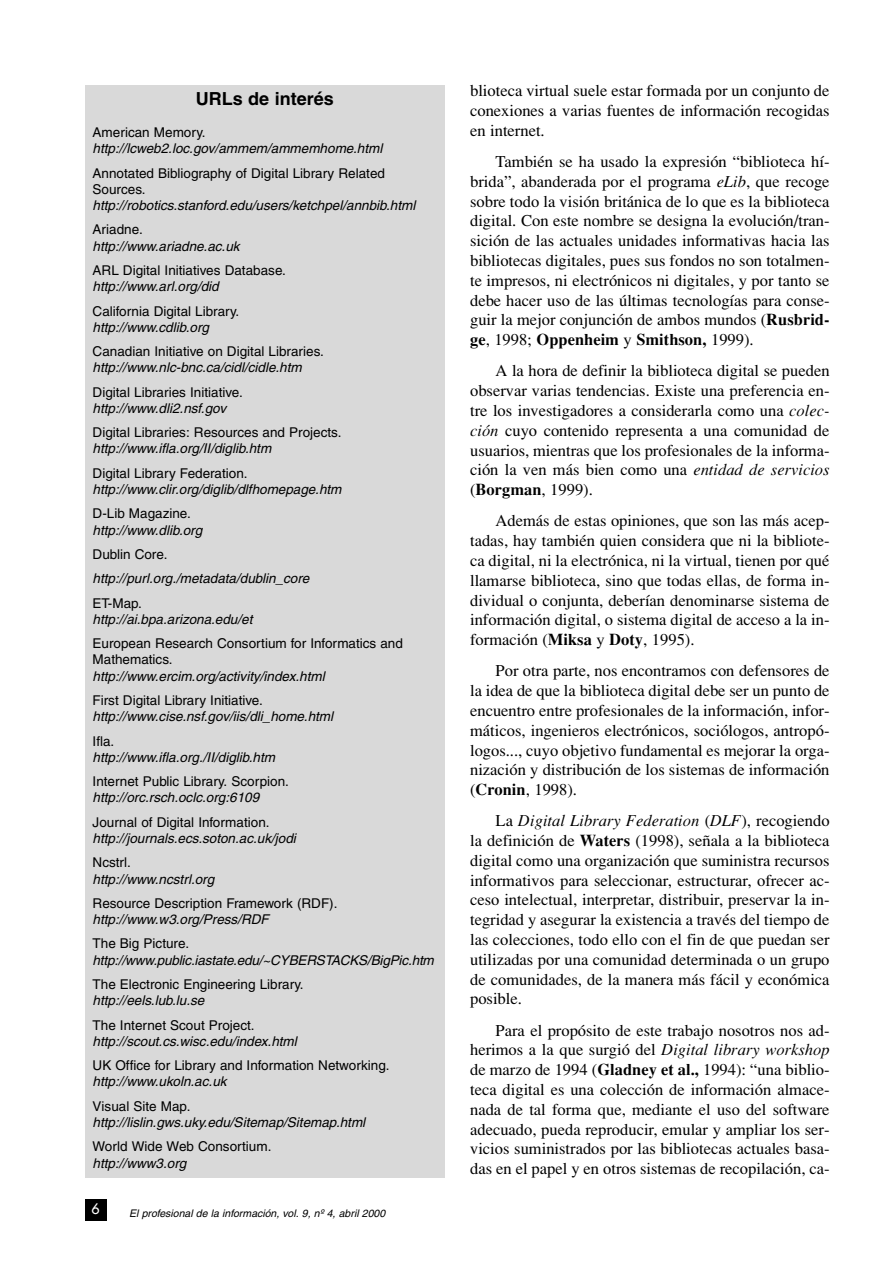
<style>
.page{position:relative;width:893px;height:1263px;background:#fff}
.page>*{position:absolute;margin:0;border:0;box-sizing:border-box;transform-origin:0 0}
.t1{font:700 18px "Helvetica";color:#000}
.t2{font:16.5px/19.8px "Times";color:#000;text-align:justify}
.t3{font:14.25px "Futura";color:#fff}
.t4{font:italic 13.5px "Helvetica";letter-spacing:-.005em;color:#000}
.t5{font:13.5px/16.2px "Helvetica";color:#000}
.t6{font:italic 10.5px "Helvetica";color:#000}
.s1{font-style:italic}
.s2{font-weight:700}
</style>
<div class="page">
<div style="left:85px;top:1199px;width:21px;height:21px;background:#000"></div>
<div style="left:85px;top:85px;width:359px;height:1093px;background:#d9d9d9"></div>
<p class="t1" style="left:196px;top:93px;width:139px">URLs de interés</p>
<p class="t5" style="left:93px;top:126px;width:114px">American Memory.</p>
<p class="t4" style="left:93px;top:144px;width:294px">http://lcweb2.loc.gov/ammem/ammemhome.html</p>
<p class="t5" style="left:93px;top:166px;width:294px">Annotated Bibliography of Digital Library Related<br>Sources.</p>
<p class="t4" style="left:93px;top:200px;width:327px">http://robotics.stanford.edu/users/ketchpel/annbib.html</p>
<p class="t5" style="left:93px;top:223px;width:52px">Ariadne.</p>
<p class="t4" style="left:93px;top:241px;width:148px">http://www.ariadne.ac.uk</p>
<p class="t5" style="left:93px;top:263px;width:195px">ARL Digital Initiatives Database.</p>
<p class="t4" style="left:93px;top:282px;width:130px">http://www.arl.org/did</p>
<p class="t5" style="left:93px;top:304px;width:148px">California Digital Library.</p>
<p class="t4" style="left:93px;top:322px;width:121px">http://www.cdlib.org</p>
<p class="t5" style="left:93px;top:345px;width:233px">Canadian Initiative on Digital Libraries.</p>
<p class="t4" style="left:93px;top:363px;width:213px">http://www.nlc-bnc.ca/cidl/cidle.htm</p>
<p class="t5" style="left:93px;top:385px;width:152px">Digital Libraries Initiative.</p>
<p class="t4" style="left:93px;top:403px;width:138px">http://www.dli2.nsf.gov</p>
<p class="t5" style="left:93px;top:426px;width:250px">Digital Libraries: Resources and Projects.</p>
<p class="t4" style="left:93px;top:444px;width:183px">http://www.ifla.org/II/diglib.htm</p>
<p class="t5" style="left:93px;top:466px;width:157px">Digital Library Federation.</p>
<p class="t4" style="left:93px;top:484px;width:253px">http://www.clir.org/diglib/dlfhomepage.htm</p>
<p class="t5" style="left:93px;top:507px;width:100px">D-Lib Magazine.</p>
<p class="t4" style="left:93px;top:525px;width:114px">http://www.dlib.org</p>
<p class="t5" style="left:93px;top:547px;width:76px">Dublin Core.</p>
<p class="t4" style="left:93px;top:574px;width:221px">http://purl.org./metadata/dublin_core</p>
<p class="t5" style="left:93px;top:596px;width:51px">ET-Map.</p>
<p class="t4" style="left:93px;top:614px;width:164px">http://ai.bpa.arizona.edu/et</p>
<p class="t5" style="left:93px;top:637px;width:312px">European Research Consortium for Informatics and<br>Mathematics.</p>
<p class="t4" style="left:93px;top:671px;width:236px">http://www.ercim.org/activity/index.html</p>
<p class="t5" style="left:93px;top:694px;width:172px">First Digital Library Initiative.</p>
<p class="t4" style="left:93px;top:712px;width:245px">http://www.cise.nsf.gov/iis/dli_home.html</p>
<p class="t5" style="left:93px;top:734px;width:23px">Ifla.</p>
<p class="t4" style="left:93px;top:752px;width:187px">http://www.ifla.org./II/diglib.htm</p>
<p class="t5" style="left:93px;top:775px;width:198px">Internet Public Library. Scorpion.</p>
<p class="t4" style="left:93px;top:793px;width:171px">http://orc.rsch.oclc.org:6109</p>
<p class="t5" style="left:93px;top:815px;width:178px">Journal of Digital Information.</p>
<p class="t4" style="left:93px;top:833px;width:207px">http://journals.ecs.soton.ac.uk/jodi</p>
<p class="t5" style="left:93px;top:856px;width:40px">Ncstrl.</p>
<p class="t4" style="left:93px;top:874px;width:126px">http://www.ncstrl.org</p>
<p class="t5" style="left:93px;top:896px;width:246px">Resource Description Framework (RDF).</p>
<p class="t4" style="left:93px;top:914px;width:180px">http://www.w3.org/Press/RDF</p>
<p class="t5" style="left:93px;top:937px;width:98px">The Big Picture.</p>
<p class="t4" style="left:93px;top:955px;width:345px">http://www.public.iastate.edu/~CYBERSTACKS/BigPic.htm</p>
<p class="t5" style="left:93px;top:977px;width:213px">The Electronic Engineering Library.</p>
<p class="t4" style="left:93px;top:996px;width:116px">http://eels.lub.lu.se</p>
<p class="t5" style="left:93px;top:1018px;width:164px">The Internet Scout Project.</p>
<p class="t4" style="left:93px;top:1036px;width:208px">http://scout.cs.wisc.edu/index.html</p>
<p class="t5" style="left:93px;top:1059px;width:298px">UK Office for Library and Information Networking.</p>
<p class="t4" style="left:93px;top:1077px;width:135px">http://www.ukoln.ac.uk</p>
<p class="t5" style="left:93px;top:1099px;width:99px">Visual Site Map.</p>
<p class="t4" style="left:93px;top:1117px;width:277px">http://lislin.gws.uky.edu/Sitemap/Sitemap.html</p>
<p class="t5" style="left:93px;top:1140px;width:180px">World Wide Web Consortium.</p>
<p class="t4" style="left:93px;top:1158px;width:98px">http://www3.org</p>
<p class="t3" style="left:92px;top:1202px;width:10px">6</p>
<p class="t6" style="left:129px;top:1209px;width:260px">El profesional de la información, vol. 9, nº 4, abril 2000</p>
<p class="t2" style="left:470px;top:82px;width:361px">blioteca virtual suele estar formada por un conjunto de conexiones a varias fuentes de información recogidas en internet.</p>
<p class="t2" style="left:470px;top:153px;width:361px;text-indent:26px">También se ha usado la expresión “biblioteca hí&shy;brida”, abanderada por el programa <span class="s1">eLib</span>, que recoge sobre todo la visión británica de lo que es la biblioteca digital. Con este nombre se designa la evolución/tran&shy;sición de las actuales unidades informativas hacia las bibliotecas digitales, pues sus fondos no son totalmen&shy;te impresos, ni electrónicos ni digitales, y por tanto se debe hacer uso de las últimas tecnologías para conse&shy;guir la mejor conjunción de ambos mundos (<span class="s2">Rusbrid&shy;ge</span>, 1998; <span class="s2">Oppenheim</span> y <span class="s2">Smithson,</span> 1999).</p>
<p class="t2" style="left:470px;top:363px;width:361px;text-indent:26px">A la hora de definir la biblioteca digital se pueden observar varias tendencias. Existe una preferencia en&shy;tre los investigadores a considerarla como una <span class="s1">colec&shy;ción</span> cuyo contenido representa a una comunidad de usuarios, mientras que los profesionales de la informa&shy;ción la ven más bien como una <span class="s1">entidad de servicios </span>(<span class="s2">Borgman</span>, 1999).</p>
<p class="t2" style="left:470px;top:512px;width:361px;text-indent:26px">Además de estas opiniones, que son las más acep&shy;tadas, hay también quien considera que ni la bibliote&shy;ca digital, ni la electrónica, ni la virtual, tienen por qué llamarse biblioteca, sino que todas ellas, de forma in&shy;dividual o conjunta, deberían denominarse sistema de información digital, o sistema digital de acceso a la in&shy;formación (<span class="s2">Miksa</span> y <span class="s2">Doty</span>, 1995).</p>
<p class="t2" style="left:470px;top:662px;width:361px;text-indent:26px">Por otra parte, nos encontramos con defensores de la idea de que la biblioteca digital debe ser un punto de encuentro entre profesionales de la información, infor&shy;máticos, ingenieros electrónicos, sociólogos, antropó&shy;logos..., cuyo objetivo fundamental es mejorar la orga&shy;nización y distribución de los sistemas de información (<span class="s2">Cronin</span>, 1998).</p>
<p class="t2" style="left:470px;top:812px;width:361px;text-indent:26px">La <span class="s1">Digital Library Federation</span> (<span class="s1">DLF</span>), recogiendo la definición de <span class="s2">Waters</span> (1998), señala a la biblioteca digital como una organización que suministra recursos informativos para seleccionar, estructurar, ofrecer ac&shy;ceso intelectual, interpretar, distribuir, preservar la in&shy;tegridad y asegurar la existencia a través del tiempo de las colecciones, todo ello con el fin de que puedan ser utilizadas por una comunidad determinada o un grupo de comunidades, de la manera más fácil y económica posible.</p>
<p class="t2" style="left:470px;top:1022px;width:361px;text-indent:26px">Para el propósito de este trabajo nosotros nos ad&shy;herimos a la que surgió del <span class="s1">Digital library workshop </span>de marzo de 1994 (<span class="s2">Gladney et al.,</span> 1994): “una biblio&shy;teca digital es una colección de información almace&shy;nada de tal forma que, mediante el uso del software adecuado, pueda reproducir, emular y ampliar los ser&shy;vicios suministrados por las bibliotecas actuales basa&shy;das en el papel y en otros sistemas de recopilación, ca-</p>
</div>
